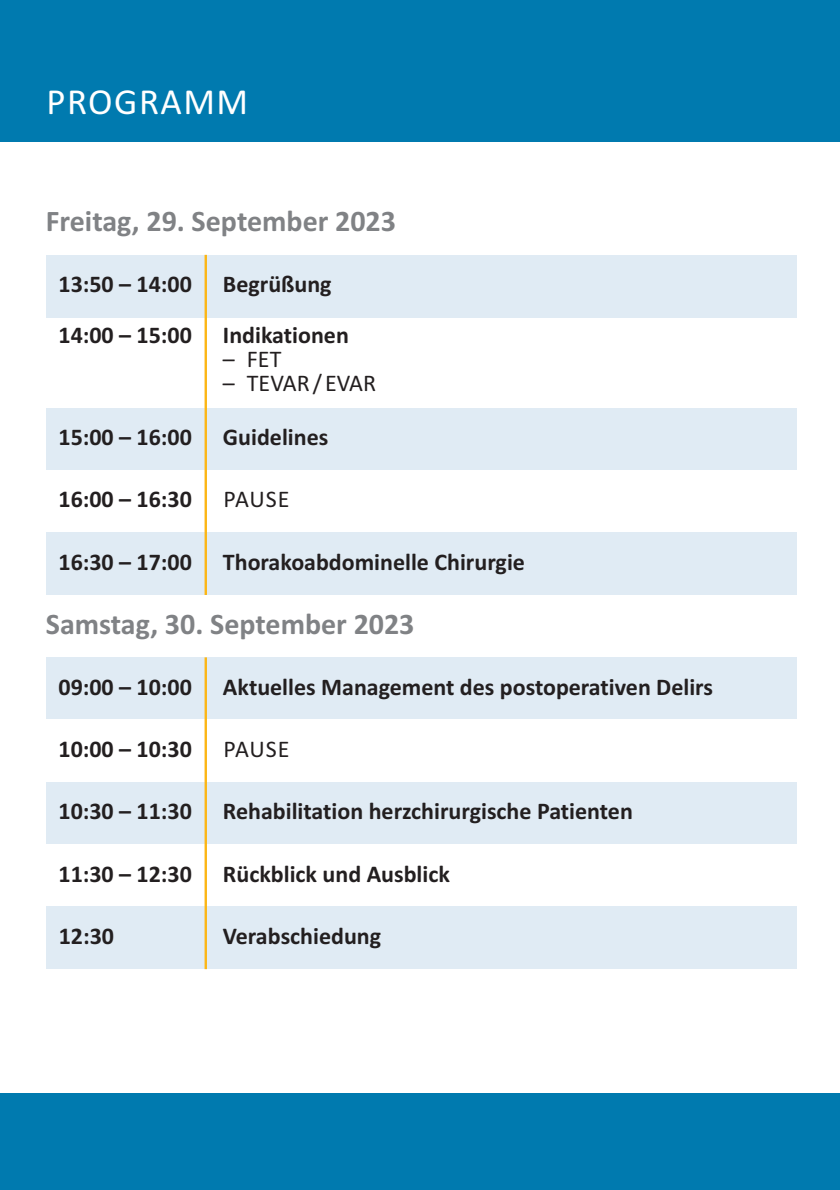
<style>
.page{position:relative;width:840px;height:1190px;background:#fff}
.page>*{position:absolute;margin:0;border:0;box-sizing:border-box;transform-origin:0 0}
.t1{font:18px "Calibri";letter-spacing:.08em;color:#fff}
.t2{font:700 14.6px "Calibri";color:#808285}
.t3{font:700 11.8px "Calibri";color:#231f20}
.t4{font:11.8px "Calibri";color:#231f20}
</style>
<div class="page">
<div style="left:0;top:0;width:840px;height:141px;background:#007aaf"></div>
<div style="left:0;top:1094px;width:840px;height:96px;background:#007aaf"></div>
<div style="left:46px;top:255px;width:160px;height:62px;background:#e0ebf4"></div>
<div style="left:206px;top:255px;width:591px;height:62px;background:#e0ebf4"></div>
<div style="left:46px;top:408px;width:160px;height:62px;background:#e0ebf4"></div>
<div style="left:206px;top:408px;width:591px;height:62px;background:#e0ebf4"></div>
<div style="left:46px;top:533px;width:160px;height:62px;background:#e0ebf4"></div>
<div style="left:206px;top:533px;width:591px;height:62px;background:#e0ebf4"></div>
<div style="left:46px;top:657px;width:160px;height:63px;background:#e0ebf4"></div>
<div style="left:206px;top:657px;width:591px;height:63px;background:#e0ebf4"></div>
<div style="left:46px;top:782px;width:160px;height:62px;background:#e0ebf4"></div>
<div style="left:206px;top:782px;width:591px;height:62px;background:#e0ebf4"></div>
<div style="left:46px;top:907px;width:160px;height:62px;background:#e0ebf4"></div>
<div style="left:206px;top:907px;width:591px;height:62px;background:#e0ebf4"></div>
<hr style="left:205px;top:255px;width:2px;height:340px;background:#fcb615">
<hr style="left:205px;top:657px;width:2px;height:312px;background:#fcb615">
<h1 class="t1" style="left:47px;top:97px;width:203px">PROGRAMM</h1>
<p class="t2" style="left:46px;top:218px;width:352px">Freitag, 29. September 2023</p>
<p class="t3" style="left:59px;top:281px;width:135px">13:50 – 14:00</p>
<p class="t3" style="left:223px;top:281px;width:110px">Begrüßung</p>
<p class="t3" style="left:59px;top:332px;width:135px">14:00 – 15:00</p>
<p class="t3" style="left:223px;top:332px;width:127px">Indikationen</p>
<p class="t4" style="left:223px;top:356px;width:60px">– FET</p>
<p class="t4" style="left:223px;top:380px;width:155px">– TEVAR / EVAR</p>
<p class="t3" style="left:59px;top:434px;width:135px">15:00 – 16:00</p>
<p class="t3" style="left:223px;top:434px;width:107px">Guidelines</p>
<p class="t3" style="left:59px;top:496px;width:135px">16:00 – 16:30</p>
<p class="t4" style="left:223px;top:496px;width:68px">PAUSE</p>
<p class="t3" style="left:59px;top:559px;width:135px">16:30 – 17:00</p>
<p class="t3" style="left:223px;top:559px;width:304px">Thorakoabdominelle Chirurgie</p>
<p class="t2" style="left:46px;top:620px;width:370px">Samstag, 30. September 2023</p>
<p class="t3" style="left:59px;top:684px;width:135px">09:00 – 10:00</p>
<p class="t3" style="left:223px;top:684px;width:492px">Aktuelles Management des postoperativen Delirs</p>
<p class="t3" style="left:59px;top:746px;width:135px">10:00 – 10:30</p>
<p class="t4" style="left:223px;top:746px;width:68px">PAUSE</p>
<p class="t3" style="left:59px;top:808px;width:135px">10:30 – 11:30</p>
<p class="t3" style="left:223px;top:808px;width:411px">Rehabilitation herzchirurgische Patienten</p>
<p class="t3" style="left:59px;top:871px;width:135px">11:30 – 12:30</p>
<p class="t3" style="left:223px;top:871px;width:228px">Rückblick und Ausblick</p>
<p class="t3" style="left:59px;top:933px;width:57px">12:30</p>
<p class="t3" style="left:223px;top:933px;width:160px">Verabschiedung</p>
</div>
